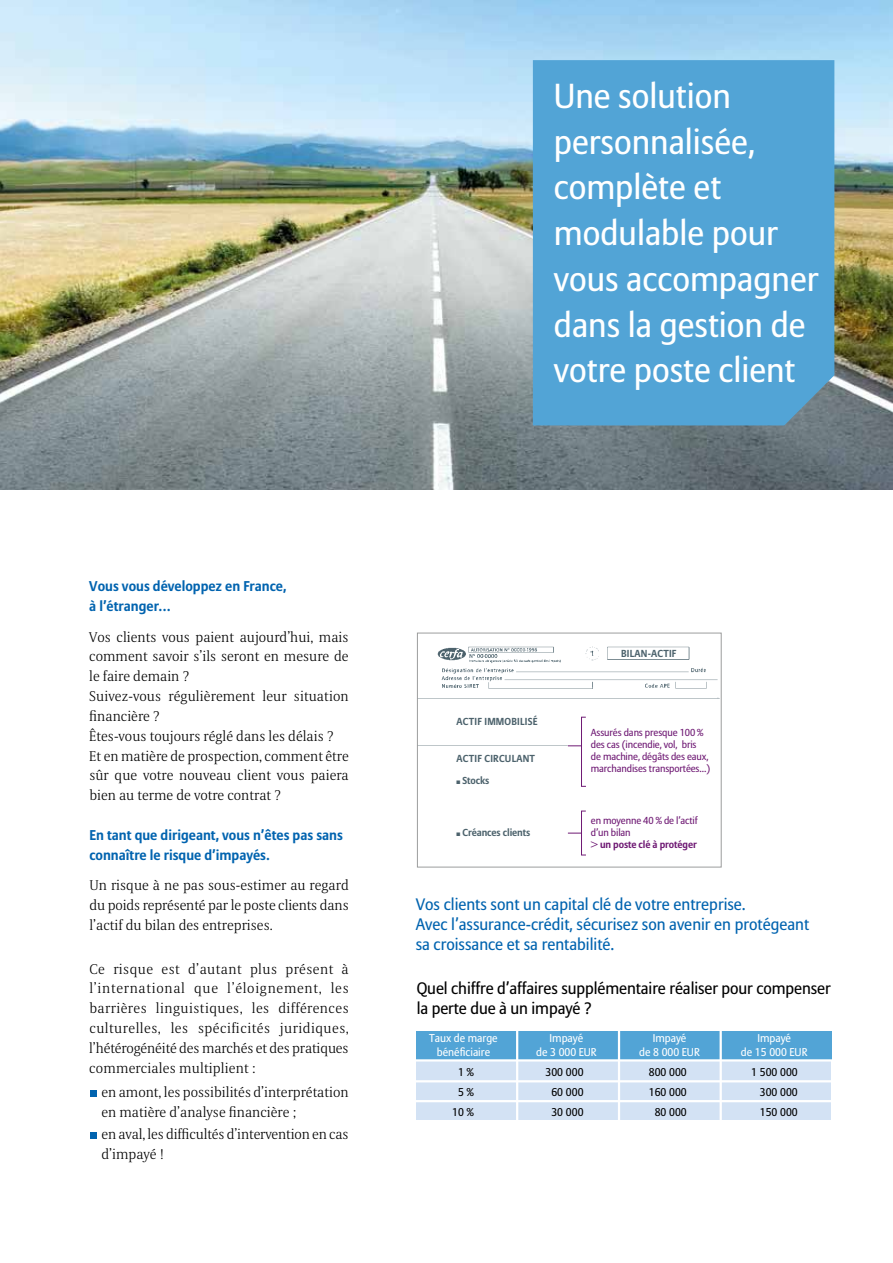
<style>
.page{position:relative;width:893px;height:1263px;background:#fff}
.page>*{position:absolute;margin:0;border:0;box-sizing:border-box;transform-origin:0 0}
.t1{font:34.5px/45.8px "Allianz Sans";color:#fff}
.t2{font:16.5px/19.8px "Allianz Sans";color:#0063af}
.t3{font:16.5px/19.8px "Allianz Sans";letter-spacing:-.005em;color:#000}
.t4{font:300 14.1px/19.8px "Allianz Serif";color:#000}
.t5{font:700 14.1px/19.8px "Allianz Sans";color:#0063af}
.t6{font:11.25px "Allianz Sans";color:#fff}
.t7{font:11.25px "Allianz Sans";color:#000}
.t8{font:10.05px/12px "Allianz Sans";letter-spacing:-.01em;color:#6f1a74}
.t9{font:700 10.05px "Allianz Sans";letter-spacing:.02em;color:#4c626c}
.t10{font:700 10.05px "Allianz Sans";letter-spacing:-.01em;color:#4c626c}
.s1{font-weight:700}
</style>
<div class="page">
<img style="left:0;top:0;width:893px;height:489px">
<div style="left:91px;top:1090px;width:6px;height:7px;background:#0063af"></div>
<div style="left:91px;top:1132px;width:6px;height:7px;background:#0063af"></div>
<img style="left:419px;top:646px;width:300px;height:210px">
<div style="left:417px;top:633px;width:304px;height:234px;border:1px solid #9c9d9d"></div>
<div style="left:416px;top:1031px;width:415px;height:30px;background:#52a4d6"></div>
<div style="left:416px;top:1060px;width:415px;height:60px;background:#d3e2f4"></div>
<hr style="left:416px;top:1059px;width:424px;height:2px;background:#fff">
<hr style="left:416px;top:1080px;width:424px;height:2px;background:#fff">
<hr style="left:416px;top:1100px;width:424px;height:2px;background:#fff">
<hr style="left:516px;top:1026px;width:2px;height:94px;background:#fff">
<hr style="left:720px;top:1026px;width:2px;height:94px;background:#fff">
<hr style="left:618px;top:1029px;width:2px;height:94px;background:#fff">
<div style="left:533px;top:60px;width:301px;height:365px;background:#52a4d6"></div>
<div style="left:581px;top:717px;width:5px;height:70px;border:1px solid #6f1a74"></div>
<div style="left:581px;top:811px;width:5px;height:44px;border:1px solid #6f1a74"></div>
<svg style="left:568px;top:745px;width:13px;height:1px"></svg>
<svg style="left:568px;top:833px;width:13px;height:1px"></svg>
<h1 class="t1" style="left:554px;top:74px;width:266px">Une solution personnalisée, complète et modulable pour vous accompagner dans la gestion de votre poste client</h1>
<p class="t5" style="left:89px;top:577px;width:199px">Vous vous développez en France, à l’étranger…</p>
<p class="t4" style="left:89px;top:627px;width:261px">Vos clients vous paient aujourd’hui, mais comment savoir s’ils seront en mesure de le faire demain ?<br>Suivez-vous régulièrement leur situation financière ?<br>Êtes-vous toujours réglé dans les délais ?<br>Et en matière de prospection, comment être sûr que votre nouveau client vous paiera bien au terme de votre contrat ?</p>
<p class="t5" style="left:89px;top:825px;width:255px">En tant que dirigeant, vous n’êtes pas sans connaître le risque d’impayés.</p>
<p class="t4" style="left:89px;top:876px;width:261px;text-align:justify">Un risque à ne pas sous-estimer au regard du poids représenté par le poste clients dans l’actif du bilan des entreprises.</p>
<p class="t4" style="left:89px;top:959px;width:261px;text-align:justify">Ce risque est d’autant plus présent à l’international que l’éloignement, les barrières linguistiques, les différences culturelles, les spécificités juridiques, l’hétérogénéité des marchés et des pratiques commerciales multiplient :</p>
<p class="t4" style="left:101px;top:1083px;width:249px">en amont, les possibilités d’interprétation en matière d’analyse financière ;</p>
<p class="t4" style="left:101px;top:1124px;width:249px">en aval, les difficultés d’intervention en cas d’impayé !</p>
<p class="t9" style="left:457px;top:715px;width:82px">ACTIF IMMOBILISÉ</p>
<p class="t9" style="left:457px;top:752px;width:80px">ACTIF CIRCULANT</p>
<p class="t9" style="left:457px;top:774px;width:34px">■ Stocks</p>
<p class="t10" style="left:457px;top:826px;width:75px">■ Créances clients</p>
<p class="t9" style="left:621px;top:647px;width:57px">BILAN-ACTIF</p>
<p class="t8" style="left:591px;top:727px;width:121px">Assurés dans presque 100 % des cas (incendie, vol, bris<br>de machine, dégâts des eaux, marchandises transportées...)</p>
<p class="t8" style="left:591px;top:815px;width:108px">en moyenne 40 % de l’actif d’un bilan<br>&gt; <span class="s1">un poste clé à protéger</span></p>
<p class="t2" style="left:416px;top:895px;width:395px">Vos clients sont un capital clé de votre entreprise.<br>Avec l’assurance-crédit, sécurisez son avenir en protégeant sa croissance et sa rentabilité.</p>
<p class="t3" style="left:417px;top:979px;width:416px">Quel chiffre d’affaires supplémentaire réaliser pour compenser la perte due à un impayé ?</p>
<p class="t6" style="left:429px;top:1031px;width:70px">Taux de marge</p>
<p class="t6" style="left:550px;top:1031px;width:35px">Impayé</p>
<p class="t6" style="left:653px;top:1031px;width:35px">Impayé</p>
<p class="t6" style="left:757px;top:1031px;width:35px">Impayé</p>
<p class="t6" style="left:437px;top:1045px;width:55px">bénéficiaire</p>
<p class="t6" style="left:536px;top:1045px;width:62px">de 3 000 EUR</p>
<p class="t6" style="left:639px;top:1045px;width:62px">de 8 000 EUR</p>
<p class="t6" style="left:741px;top:1045px;width:68px">de 15 000 EUR</p>
<p class="t7" style="left:458px;top:1065px;width:17px">1%</p>
<p class="t7" style="left:546px;top:1065px;width:39px">300 000</p>
<p class="t7" style="left:649px;top:1065px;width:39px">800 000</p>
<p class="t7" style="left:751px;top:1065px;width:48px">1 500 000</p>
<p class="t7" style="left:458px;top:1085px;width:17px">5%</p>
<p class="t7" style="left:551px;top:1085px;width:34px">60 000</p>
<p class="t7" style="left:649px;top:1085px;width:39px">160 000</p>
<p class="t7" style="left:760px;top:1085px;width:39px">300 000</p>
<p class="t7" style="left:452px;top:1105px;width:23px">10 %</p>
<p class="t7" style="left:551px;top:1105px;width:34px">30 000</p>
<p class="t7" style="left:655px;top:1105px;width:34px">80 000</p>
<p class="t7" style="left:760px;top:1105px;width:39px">150 000</p>
</div>
